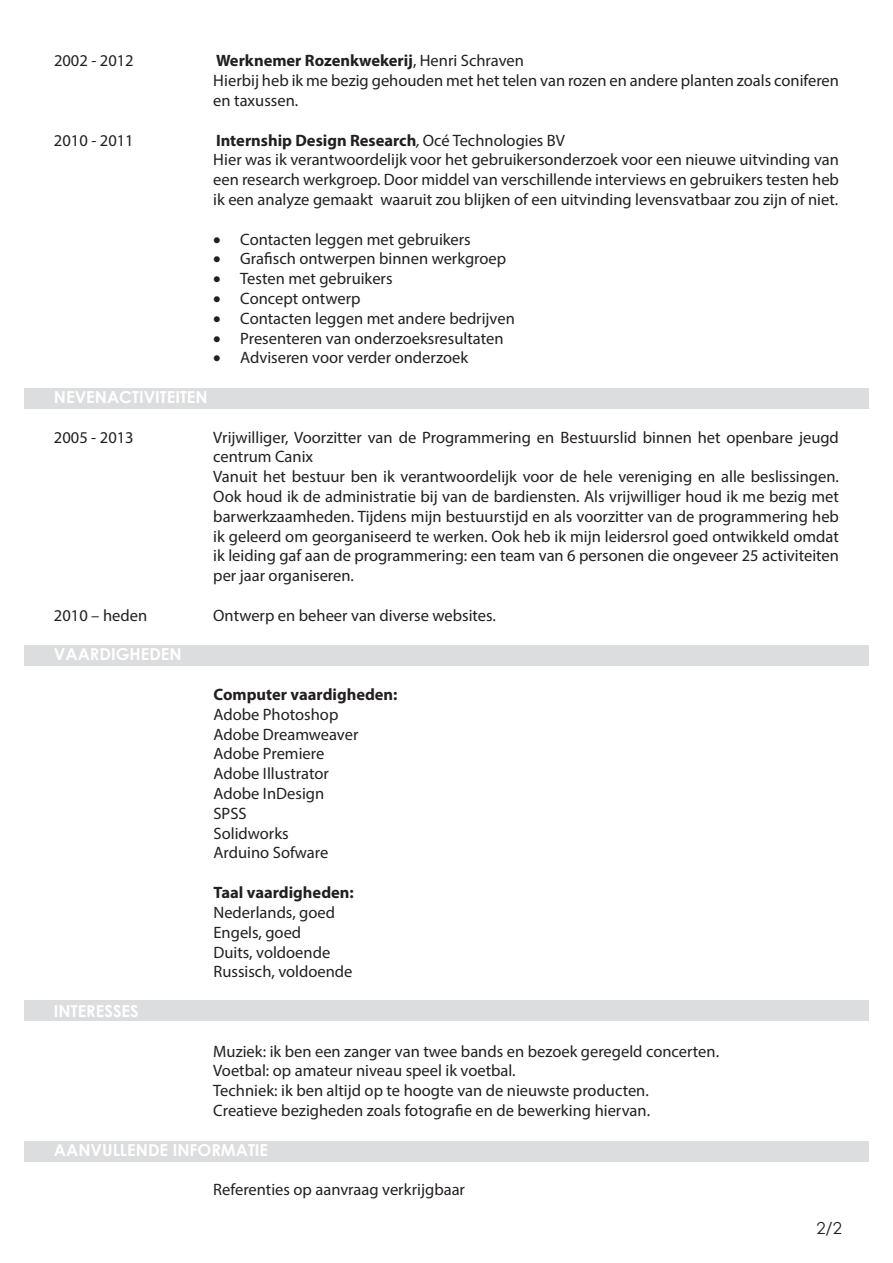
<style>
.page{position:relative;width:893px;height:1263px;background:#fff}
.page>*{position:absolute;margin:0;border:0;box-sizing:border-box;transform-origin:0 0}
.t1{font:16.5px/19.8px "Myriad Pro";color:#231f20}
.t2{font:700 16.5px "Century Gothic";color:#fff}
.t3{font:700 16.5px "Myriad Pro";color:#231f20}
.t4{font:16.5px "Century Gothic";color:#231f20}
.s1{font-weight:700}
.s2{font-style:italic}
</style>
<div class="page">
<div style="left:24px;top:645px;width:844px;height:20px;background:#dcdddf"></div>
<div style="left:24px;top:388px;width:844px;height:21px;background:#dcdddf"></div>
<div style="left:24px;top:1000px;width:844px;height:21px;background:#dcdddf"></div>
<div style="left:24px;top:1141px;width:844px;height:20px;background:#dcdddf"></div>
<p class="t1" style="left:54px;top:51px;width:81px">2002 - 2012</p>
<p class="t1" style="left:213px;top:51px;width:627px"><span class="s1">Werknemer Rozenkwekerij</span>, Henri Schraven<br>Hierbij heb ik me bezig gehouden met het telen van rozen en andere planten zoals coniferen en taxussen.</p>
<p class="t1" style="left:54px;top:130px;width:81px">2010 - 2011</p>
<p class="t1" style="left:213px;top:130px;width:627px"><span class="s1">Internship Design Research</span><span class="s2">,</span> Océ Technologies BV<br>Hier was ik verantwoordelijk voor het gebruikersonderzoek voor een nieuwe uitvinding van een research werkgroep. Door middel van verschillende interviews en gebruikers testen heb ik een analyze gemaakt waaruit zou blijken of een uitvinding levensvatbaar zou zijn of niet.</p>
<p class="t1" style="left:213px;top:229px;width:259px">• Contacten leggen met gebruikers</p>
<p class="t1" style="left:213px;top:249px;width:294px">• Grafisch ontwerpen binnen werkgroep</p>
<p class="t1" style="left:213px;top:268px;width:181px">• Testen met gebruikers</p>
<p class="t1" style="left:213px;top:288px;width:149px">• Concept ontwerp</p>
<p class="t1" style="left:213px;top:308px;width:303px">• Contacten leggen met andere bedrijven</p>
<p class="t1" style="left:213px;top:328px;width:292px">• Presenteren van onderzoeksresultaten</p>
<p class="t1" style="left:213px;top:348px;width:256px">• Adviseren voor verder onderzoek</p>
<p class="t2" style="left:54px;top:384px;width:155px">NEVENACTIVITEITEN</p>
<p class="t1" style="left:54px;top:427px;width:81px">2005 - 2013</p>
<p class="t1" style="left:213px;top:427px;width:627px">Vrijwilliger, Voorzitter van de Programmering en Bestuurslid binnen het openbare jeugd centrum Canix<br>Vanuit het bestuur ben ik verantwoordelijk voor de hele vereniging en alle beslissingen.<br>Ook houd ik de administratie bij van de bardiensten. Als vrijwilliger houd ik me bezig met barwerkzaamheden. Tijdens mijn bestuurstijd en als voorzitter van de programmering heb ik geleerd om georganiseerd te werken. Ook heb ik mijn leidersrol goed ontwikkeld omdat ik leiding gaf aan de programmering: een team van 6 personen die ongeveer 25 activiteiten per jaar organiseren.</p>
<p class="t1" style="left:54px;top:605px;width:95px">2010 – heden</p>
<p class="t1" style="left:213px;top:605px;width:284px">Ontwerp en beheer van diverse websites.</p>
<p class="t2" style="left:54px;top:642px;width:129px">VAARDIGHEDEN</p>
<p class="t3" style="left:213px;top:684px;width:186px">Computer vaardigheden:</p>
<p class="t1" style="left:213px;top:704px;width:146px">Adobe Photoshop<br>Adobe Dreamweaver<br>Adobe Premiere<br>Adobe Illustrator<br>Adobe InDesign<br>SPSS<br>Solidworks<br>Arduino Sofware</p>
<p class="t3" style="left:213px;top:882px;width:142px">Taal vaardigheden:</p>
<p class="t1" style="left:213px;top:902px;width:140px">Nederlands, goed<br>Engels, goed<br>Duits, voldoende<br>Russisch, voldoende</p>
<p class="t2" style="left:54px;top:998px;width:86px">INTERESSES</p>
<p class="t1" style="left:213px;top:1041px;width:507px">Muziek: ik ben een zanger van twee bands en bezoek geregeld concerten.<br>Voetbal: op amateur niveau speel ik voetbal.<br>Techniek: ik ben altijd op te hoogte van de nieuwste producten.<br>Creatieve bezigheden zoals fotografie en de bewerking hiervan.</p>
<p class="t2" style="left:54px;top:1137px;width:216px">AANVULLENDE INFORMATIE</p>
<p class="t1" style="left:213px;top:1179px;width:253px">Referenties op aanvraag verkrijgbaar</p>
<p class="t4" style="left:816px;top:1216px;width:27px">2/2</p>
</div>
